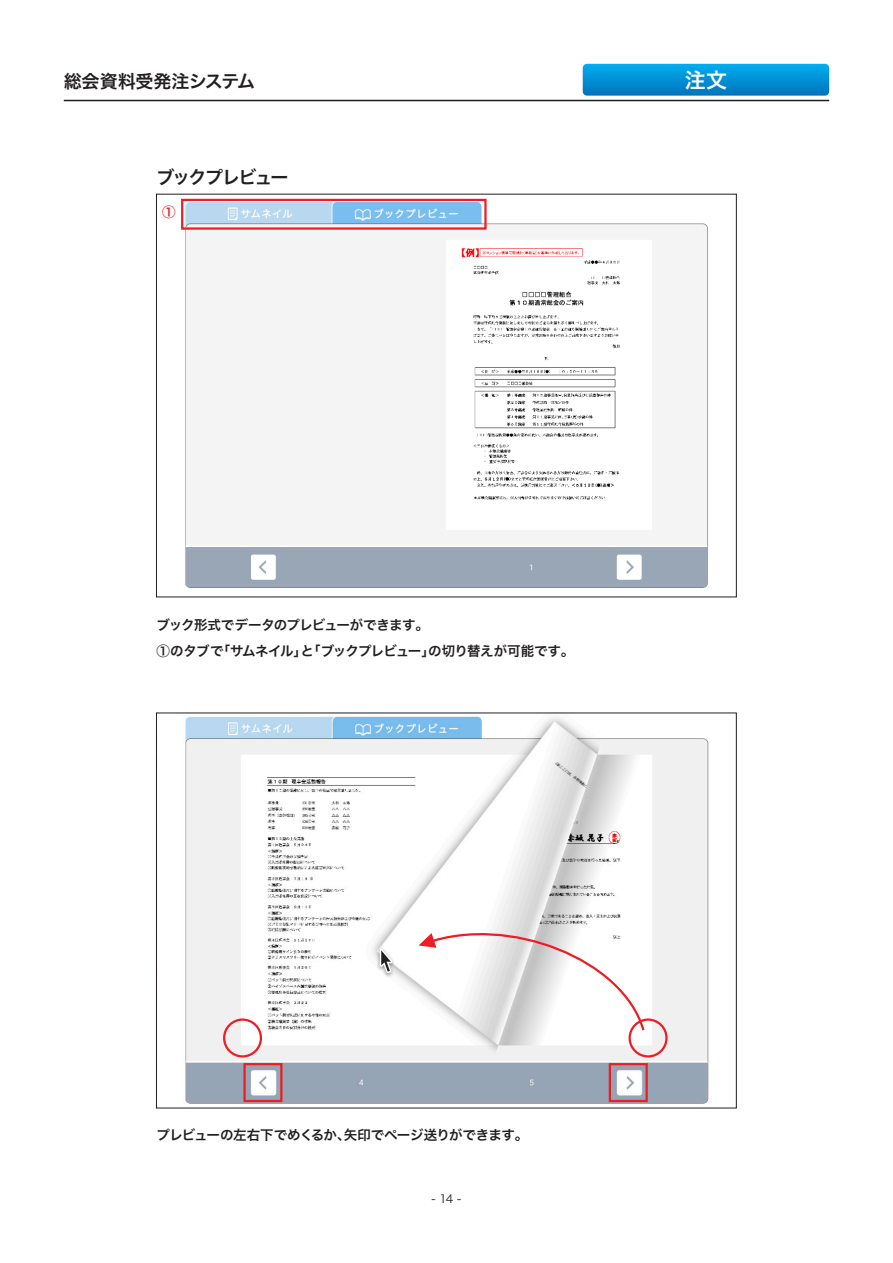
<style>
.page{position:relative;width:893px;height:1263px;background:#fff}
.page>*{position:absolute;margin:0;border:0;box-sizing:border-box;transform-origin:0 0}
.t1{font:21px "Hira Kaku Pro W6";color:#fff}
.t2{font:18px "Hira Kaku Pro W6";letter-spacing:-.015em;color:#231f20}
.t3{font:18px "Hira Kaku Pro W6";letter-spacing:-.095em;color:#231f20}
.t4{font:13.5px/25.5px "Hira Kaku Pro W6";letter-spacing:-.045em;color:#231f20}
.t5{font:13.5px "Hira Kaku Pro W6";color:#ee1d23}
.t6{font:11.25px "Hira Kaku Pro W3";color:#231f20}
</style>
<div class="page">
<img style="left:185px;top:716px;width:524px;height:388px">
<img style="left:374px;top:945px;width:24px;height:35px">
<svg style="left:378px;top:942px;width:17px;height:33px"></svg>
<img style="left:181px;top:198px;width:527px;height:390px">
<hr style="left:64px;top:100px;width:765px;height:1px;background:#231f20">
<svg style="left:151px;top:99px;width:141px;height:3px"></svg>
<div style="left:181px;top:199px;width:306px;height:31px;border:2px solid #ee1d23"></div>
<svg style="left:583px;top:64px;width:246px;height:32px;background:#0391d5"></svg>
<div style="left:609px;top:1063px;width:39px;height:39px;border:2px solid #ee1d23"></div>
<div style="left:243px;top:1063px;width:39px;height:39px;border:2px solid #ee1d23"></div>
<div style="left:223px;top:1018px;width:39px;height:39px;border:2px solid #ee1d23;border-radius:50%"></div>
<div style="left:629px;top:1018px;width:39px;height:39px;border:2px solid #ee1d23;border-radius:50%"></div>
<svg style="left:419px;top:914px;width:227px;height:119px"></svg>
<h2 class="t2" style="left:64px;top:64px;width:193px">総会資料受発注システム</h2>
<h2 class="t3" style="left:156px;top:161px;width:134px">ブックプレビュー</h2>
<p class="t5" style="left:162px;top:200px;width:15px">①</p>
<h1 class="t1" style="left:685px;top:61px;width:44px">注文</h1>
<p class="t4" style="left:157px;top:612px;width:419px">ブック形式でデータのプレビューができます。<br>①のタブで「サムネイル」と「ブックプレビュー」の切り替えが可能です。</p>
<p class="t4" style="left:157px;top:1122px;width:373px">プレビューの左右下でめくるか、矢印でページ送りができます。</p>
<p class="t6" style="left:432px;top:1189px;width:31px">- 14 -</p>
</div>
